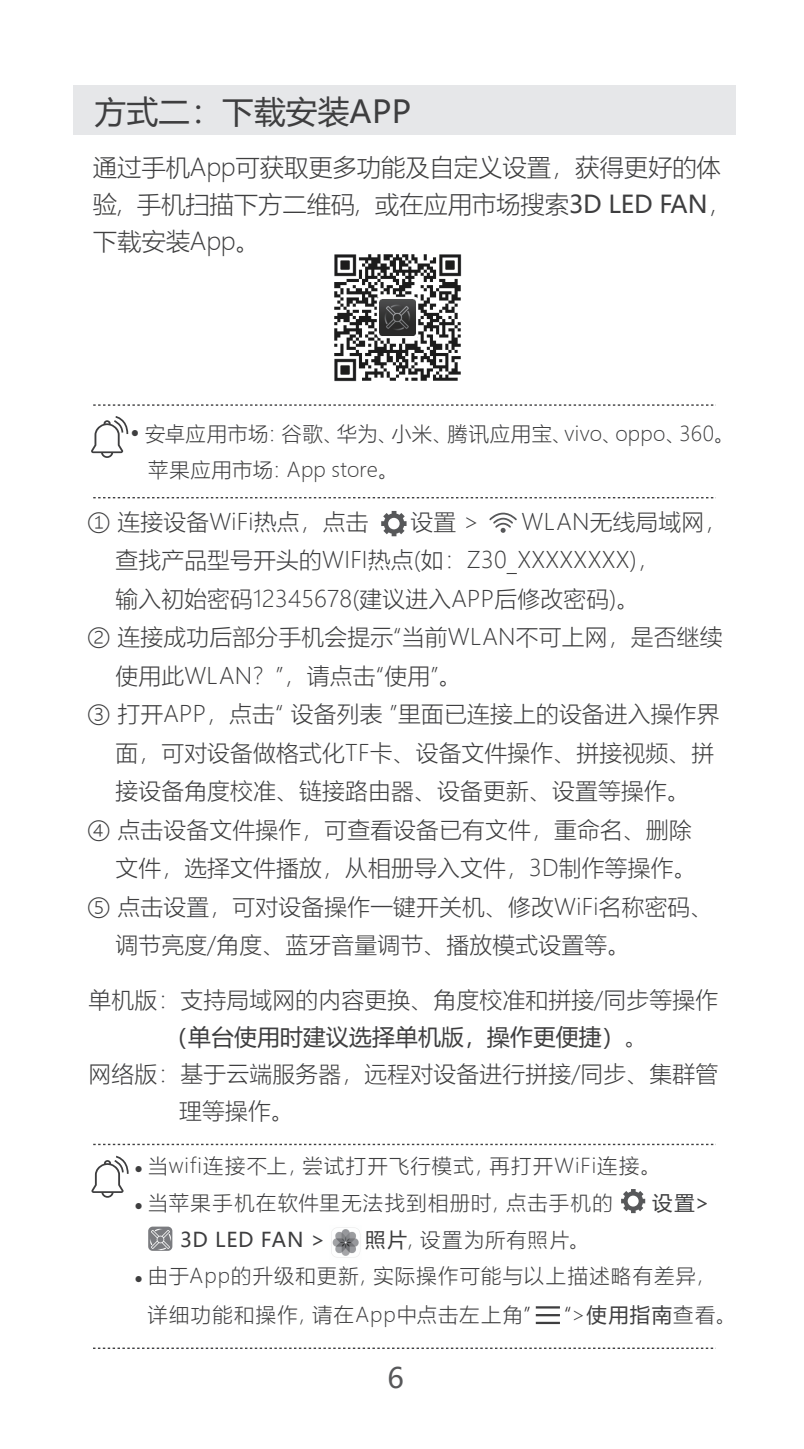
<style>
.page{position:relative;width:804px;height:1449px;background:#fff}
.page>*{position:absolute;margin:0;border:0;box-sizing:border-box;transform-origin:0 0}
.t1{font:31.5px "Microsoft Ya Hei";letter-spacing:.01em;color:#3e3e3f}
.t2{font:28px "Microsoft Ya Hei";color:#57585a}
.t3{font:300 24.5px/36.8px "Microsoft Ya Hei";letter-spacing:-.01em;color:#3e3e3f}
.t4{font:300 22.75px "Microsoft Ya Hei";letter-spacing:.01em;color:#3e3e3f}
.t5{font:22.75px "Microsoft Ya Hei";letter-spacing:.01em;color:#3e3e3f}
.t6{font:300 20.3px/38.5px "Microsoft Ya Hei";letter-spacing:.05em;color:#3e3e3f}
.t7{font:300 20.3px/36.8px "Microsoft Ya Hei";letter-spacing:.015em;color:#3e3e3f}
.t8{font:20.3px "Microsoft Ya Hei";letter-spacing:.04em;color:#3e3e3f}
.s1{font-weight:400}
.s2{font-weight:300}
.s3{font-size:14px}
.s4{color:#231f20}
</style>
<div class="page">
<div style="left:73px;top:86px;width:663px;height:49px;background:#e6e7e9"></div>
<svg style="left:91px;top:1155px;width:38px;height:42px"></svg>
<svg style="left:91px;top:416px;width:38px;height:42px"></svg>
<svg style="left:381px;top:511px;width:25px;height:25px"></svg>
<svg style="left:489px;top:512px;width:28px;height:21px"></svg>
<svg style="left:93px;top:404px;width:623px;height:2px"></svg>
<svg style="left:93px;top:497px;width:623px;height:1px"></svg>
<svg style="left:93px;top:1143px;width:623px;height:2px"></svg>
<svg style="left:93px;top:1347px;width:621px;height:2px"></svg>
<img style="left:172px;top:1230px;width:1px;height:18px">
<svg style="left:621px;top:1189px;width:24px;height:24px"></svg>
<hr style="left:536px;top:1306px;width:24px;height:2px;background:#3e3e3f">
<hr style="left:536px;top:1314px;width:24px;height:2px;background:#3e3e3f">
<hr style="left:536px;top:1321px;width:24px;height:3px;background:#3e3e3f">
<img style="left:334px;top:254px;width:128px;height:128px">
<img style="left:331px;top:1227px;width:30px;height:31px">
<img style="left:148px;top:1226px;width:24px;height:24px">
<h1 class="t1" style="left:95px;top:90px;width:317px">方式二：下载安装APP</h1>
<p class="t3" style="left:93px;top:149px;width:640px">通过手机App可获取更多功能及自定义设置，获得更好的体验, 手机扫描下方二维码, 或在应用市场搜索<span class="s1">3D LED FAN</span>，下载安装App。</p>
<p class="t7" style="left:148px;top:414px;width:587px;text-indent:-17px"><sup>●</sup> 安卓应用市场：谷歌、华为、小米、腾讯应用宝、vivo、oppo、360。苹果应用市场：App store。</p>
<p class="t4" style="left:87px;top:506px;width:282px">① 连接设备WiFi热点，点击</p>
<p class="t4" style="left:410px;top:506px;width:70px">设置 &gt;</p>
<p class="t4" style="left:521px;top:506px;width:207px">WLAN无线局域网，</p>
<p class="t4" style="left:115px;top:545px;width:546px">查找产品型号开头的WIFI热点(如：Z30_XXXXXXXX)，</p>
<p class="t4" style="left:115px;top:583px;width:525px">输入初始密码12345678(建议进入APP后修改密码)。</p>
<p class="t4" style="left:87px;top:622px;width:636px">② 连接成功后部分手机会提示“当前WLAN不可上网，是否继续</p>
<p class="t4" style="left:115px;top:660px;width:348px">使用此WLAN？”，请点击“使用”。</p>
<p class="t4" style="left:87px;top:699px;width:633px">③ 打开APP，点击“ 设备列表 ”里面已连接上的设备进入操作界</p>
<p class="t4" style="left:115px;top:737px;width:600px">面，可对设备做格式化TF卡、设备文件操作、拼接视频、拼</p>
<p class="t4" style="left:115px;top:776px;width:576px">接设备角度校准、链接路由器、设备更新、设置等操作。</p>
<p class="t4" style="left:87px;top:814px;width:606px">④ 点击设备文件操作，可查看设备已有文件，重命名、删除</p>
<p class="t4" style="left:115px;top:853px;width:582px">文件，选择文件播放，从相册导入文件，3D制作等操作。</p>
<p class="t4" style="left:87px;top:891px;width:627px">⑤ 点击设置，可对设备操作一键开关机、修改WiFi名称密码、</p>
<p class="t4" style="left:115px;top:930px;width:516px">调节亮度/角度、蓝牙音量调节、播放模式设置等。</p>
<p class="t4" style="left:89px;top:985px;width:631px">单机版：支持局域网的内容更换、角度校准和拼接/同步等操作</p>
<p class="t5" style="left:165px;top:1021px;width:484px">（单台使用时建议选择单机版，操作更便捷）<span class="s2">。</span></p>
<p class="t4" style="left:89px;top:1058px;width:631px">网络版：基于云端服务器，远程对设备进行拼接/同步、集群管</p>
<p class="t4" style="left:179px;top:1095px;width:116px">理等操作。</p>
<p class="t6" style="left:134px;top:1146px;width:528px"><span class="s3">●</span> 当wifi连接不上，尝试打开飞行模式，再打开WiFi连接。</p>
<p class="t6" style="left:134px;top:1182px;width:480px"><span class="s3">●</span> 当苹果手机在软件里无法找到相册时，点击手机的</p>
<p class="t8" style="left:652px;top:1188px;width:59px">设置&gt;</p>
<p class="t8" style="left:180px;top:1225px;width:147px">3D LED FAN &gt;</p>
<p class="t6" style="left:365px;top:1219px;width:226px"><span class="s1">照片</span>，设置为所有照片。</p>
<p class="t6" style="left:147px;top:1256px;width:570px;text-indent:-13px"><span class="s3">●</span> 由于App的升级和更新，实际操作可能与以上描述略有差异，详细功能和操作，请在App中点击左上角<span class="s4">”</span></p>
<p class="t6" style="left:564px;top:1294px;width:174px"><span class="s4">“</span>&gt;<span class="s1">使用指南</span>查看。</p>
<p class="t2" style="left:387px;top:1359px;width:18px">6</p>
</div>
